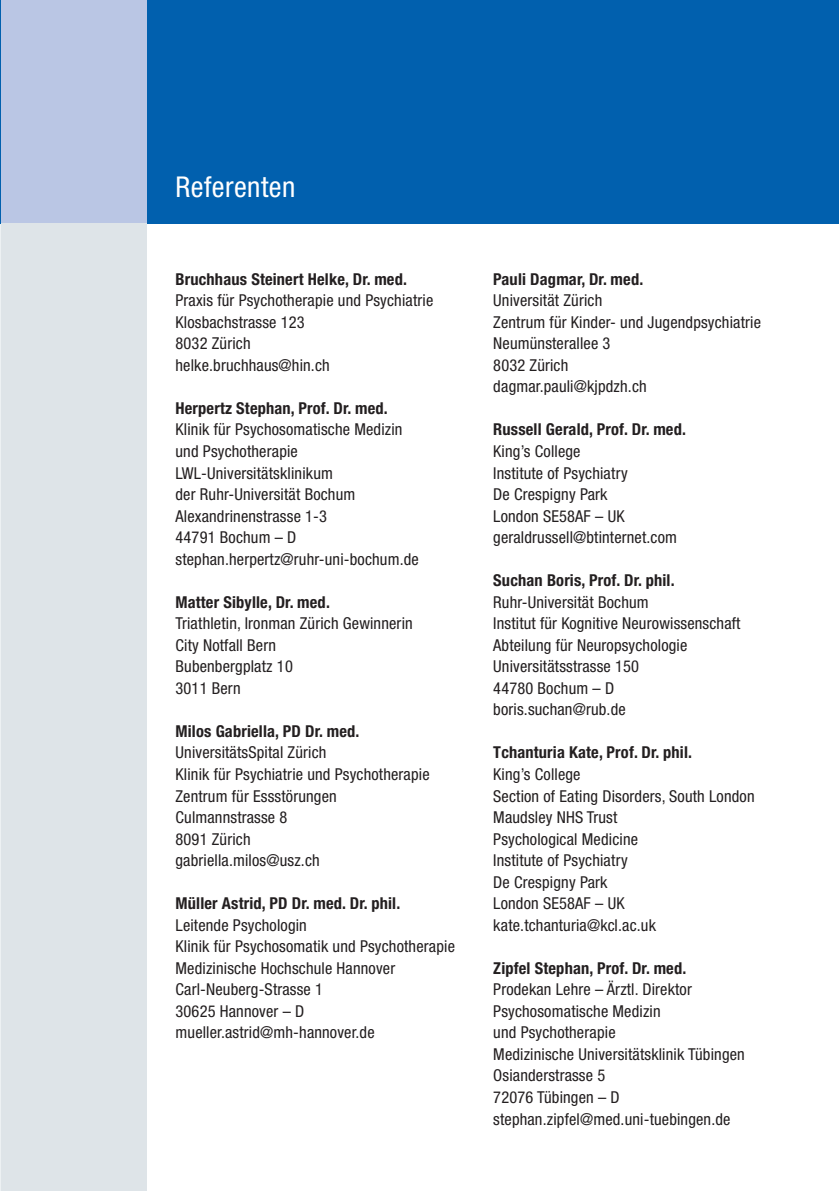
<style>
.page{position:relative;width:840px;height:1191px;background:#fff}
.page>*{position:absolute;margin:0;border:0;box-sizing:border-box;transform-origin:0 0}
.t1{font:condensed 28.8px "Helvetica Neue LT Std";letter-spacing:.015em;color:#fff}
.t2{font:condensed 16.4px/21.6px "Helvetica Neue LT Std";letter-spacing:.01em;color:#231f20}
.t3{font:700 condensed 16.4px "Helvetica Neue LT Std";letter-spacing:.01em;color:#231f20}
</style>
<div class="page">
<hr style="left:0;top:224px;width:1px;height:967px;background:#edf1f3">
<hr style="left:0;top:0;width:1px;height:224px;background:#0160ae">
<div style="left:1px;top:0;width:837px;height:224px;background:#0160ae"></div>
<div style="left:1px;top:0;width:145px;height:224px;background:#bac6e4"></div>
<div style="left:1px;top:224px;width:145px;height:967px;background:#dee4e8"></div>
<h1 class="t1" style="left:175px;top:176px;width:121px">Referenten</h1>
<p class="t3" style="left:175px;top:273px;width:233px">Bruchhaus Steinert Helke, Dr. med.</p>
<p class="t2" style="left:175px;top:291px;width:259px">Praxis für Psychotherapie und Psychiatrie<br>Klosbachstrasse 123<br>8032 Zürich<br>helke.bruchhaus@hin.ch</p>
<p class="t3" style="left:175px;top:402px;width:214px">Herpertz Stephan, Prof. Dr. med.</p>
<p class="t2" style="left:175px;top:420px;width:245px">Klinik für Psychosomatische Medizin und Psychotherapie<br>LWL-Universitätsklinikum<br>der Ruhr-Universität Bochum<br>Alexandrinenstrasse 1-3<br>44791 Bochum – D stephan.herpertz@ruhr-uni-bochum.de</p>
<p class="t3" style="left:175px;top:596px;width:156px">Matter Sibylle, Dr. med.</p>
<p class="t2" style="left:175px;top:614px;width:238px">Triathletin, Ironman Zürich Gewinnerin<br>City Notfall Bern<br>Bubenbergplatz 10<br>3011 Bern</p>
<p class="t3" style="left:175px;top:725px;width:185px">Milos Gabriella, PD Dr. med.</p>
<p class="t2" style="left:175px;top:743px;width:255px">UniversitätsSpital Zürich<br>Klinik für Psychiatrie und Psychotherapie<br>Zentrum für Essstörungen<br>Culmannstrasse 8<br>8091 Zürich<br>gabriella.milos@usz.ch</p>
<p class="t3" style="left:175px;top:897px;width:226px">Müller Astrid, PD Dr. med. Dr. phil.</p>
<p class="t2" style="left:175px;top:915px;width:281px">Leitende Psychologin<br>Klinik für Psychosomatik und Psychotherapie<br>Medizinische Hochschule Hannover<br>Carl-Neuberg-Strasse 1<br>30625 Hannover – D mueller.astrid@mh-hannover.de</p>
<p class="t3" style="left:493px;top:273px;width:151px">Pauli Dagmar, Dr. med.</p>
<p class="t2" style="left:493px;top:291px;width:269px">Universität Zürich<br>Zentrum für Kinder- und Jugendpsychiatrie<br>Neumünsterallee 3<br>8032 Zürich<br>dagmar.pauli@kjpdzh.ch</p>
<p class="t3" style="left:493px;top:424px;width:194px">Russell Gerald, Prof. Dr. med.</p>
<p class="t2" style="left:493px;top:442px;width:185px">King’s College<br>Institute of Psychiatry<br>De Crespigny Park<br>London SE58AF – UK geraldrussell@btinternet.com</p>
<p class="t3" style="left:493px;top:574px;width:183px">Suchan Boris, Prof. Dr. phil.</p>
<p class="t2" style="left:493px;top:592px;width:248px">Ruhr-Universität Bochum<br>Institut für Kognitive Neurowissenschaft<br>Abteilung für Neuropsychologie<br>Universitätsstrasse 150<br>44780 Bochum – D boris.suchan@rub.de</p>
<p class="t3" style="left:493px;top:746px;width:200px">Tchanturia Kate, Prof. Dr. phil.</p>
<p class="t2" style="left:493px;top:764px;width:263px">King’s College<br>Section of Eating Disorders, South London<br>Maudsley NHS Trust<br>Psychological Medicine<br>Institute of Psychiatry<br>De Crespigny Park<br>London SE58AF – UK kate.tchanturia@kcl.ac.uk</p>
<p class="t3" style="left:493px;top:962px;width:194px">Zipfel Stephan, Prof. Dr. med.</p>
<p class="t2" style="left:493px;top:980px;width:253px">Prodekan Lehre – Ärztl. Direktor<br>Psychosomatische Medizin<br>und Psychotherapie<br>Medizinische Universitätsklinik Tübingen<br>Osianderstrasse 5<br>72076 Tübingen – D stephan.zipfel@med.uni-tuebingen.de</p>
</div>
